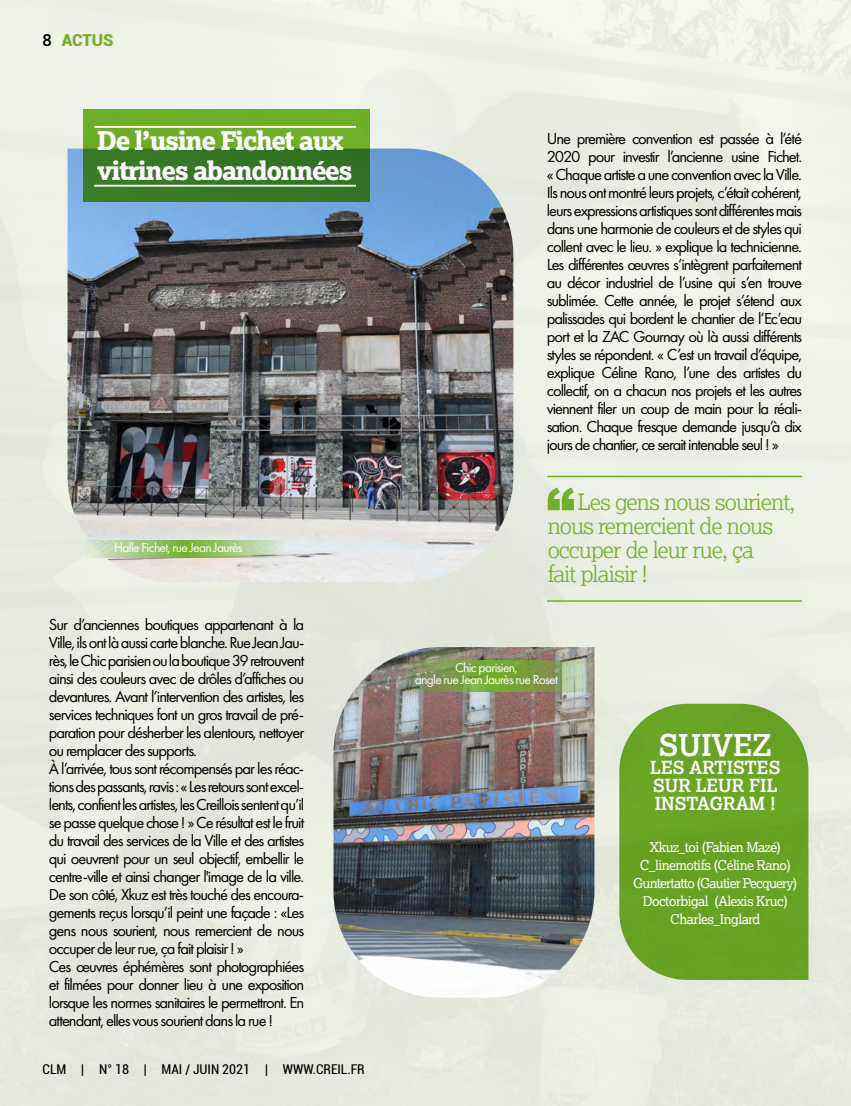
<style>
.page{position:relative;width:851px;height:1106px;background:#fff}
.page>*{position:absolute;margin:0;border:0;box-sizing:border-box;transform-origin:0 0}
.t1{font:700 30px "Lexia";color:#fff}
.t2{font:800 25.5px/30px "Lexia";letter-spacing:-.05em;color:#fff}
.t3{font:300 22.5px/24px "Lexia";letter-spacing:-.04em;color:#72b129}
.t4{font:700 18px/18px "Lexia";color:#fff}
.t5{font:16.5px/18px "Futura PT";letter-spacing:-.06em;color:#000;text-align:justify}
.t6{font:900 16.5px "Roboto";letter-spacing:-.005em;color:#72b129}
.t7{font:13.5px/18px "Lexia";letter-spacing:-.04em;color:#fff;text-align:center}
.t8{font:13.5px/12px "Futura PT";letter-spacing:-.05em;color:#fff;text-align:center}
.t9{font:condensed 13.5px "Roboto";color:#000}
.s1{font-weight:500;color:#000}
</style>
<div class="page">
<img style="left:0;top:0;width:850px;height:1106px">
<img style="left:333px;top:647px;width:261px;height:350px">
<img style="left:68px;top:148px;width:445px;height:434px">
<svg style="left:84px;top:109px;width:285px;height:93px;background:#4d8e25"></svg>
<hr style="left:94px;top:185px;width:262px;height:2px;background:#fff">
<hr style="left:94px;top:126px;width:262px;height:2px;background:#fff">
<div style="left:619px;top:704px;width:189px;height:276px;background:#67a324"></div>
<svg style="left:547px;top:487px;width:27px;height:23px"></svg>
<hr style="left:547px;top:476px;width:254px;height:1px;background:#72b129">
<hr style="left:547px;top:600px;width:254px;height:2px;background:#72b129">
<svg style="left:81px;top:540px;width:204px;height:18px;background:#a9ca86"></svg>
<img style="left:392px;top:660px;width:202px;height:32px">
<p class="t6" style="left:43px;top:29px;width:72px"><span class="s1">8</span> ACTUS</p>
<h2 class="t2" style="left:97px;top:125px;width:257px">De l’usine Fichet aux vitrines abandonnées</h2>
<p class="t8" style="left:114px;top:541px;width:130px">Halle Fichet, rue Jean Jaurès</p>
<p class="t5" style="left:49px;top:615px;width:257px;text-align:left">Sur d’anciennes boutiques appartenant à la Ville, ils ont là aussi carte blanche. Rue Jean Jau&shy;rès, le Chic parisien ou la boutique 39 retrouvent ainsi des couleurs avec de drôles d’affiches ou devantures. Avant l’intervention des artistes, les services techniques font un gros travail de pré&shy;paration pour désherber les alentours, nettoyer ou remplacer des supports.<br>À l’arrivée, tous sont récompensés par les réac&shy;tions des passants, ravis : « Les retours sont excel&shy;lents, confient les artistes, les Creillois sentent qu’il se passe quelque chose ! » Ce résultat est le fruit du travail des services de la Ville et des artistes qui oeuvrent pour un seul objectif, embellir le centre-ville et ainsi changer l'image de la ville.<br>De son côté, Xkuz est très touché des encoura&shy;gements reçus lorsqu’il peint une façade : «Les gens nous sourient, nous remercient de nous occuper de leur rue, ça fait plaisir ! »<br>Ces œuvres éphémères sont photographiées et filmées pour donner lieu à une exposition lorsque les normes sanitaires le permettront. En attendant, elles vous sourient dans la rue !</p>
<p class="t9" style="left:43px;top:1059px;width:324px">CLM | N° 18 | MAI / JUIN 2021 | WWW.CREIL.FR</p>
<p class="t5" style="left:546px;top:129px;width:257px">Une première convention est passée à l’été 2020 pour investir l’ancienne usine Fichet. « Chaque artiste a une convention avec la Ville.<br>Ils nous ont montré leurs projets, c’était cohérent, leurs expressions artistiques sont différentes mais dans une harmonie de couleurs et de styles qui collent avec le lieu. » explique la technicienne.<br>Les différentes œuvres s’intègrent parfaitement au décor industriel de l’usine qui s’en trouve sublimée. Cette année, le projet s’étend aux palissades qui bordent le chantier de l’Ec’eau port et la ZAC Gournay où là aussi différents styles se répondent. « C’est un travail d’équipe, explique Céline Rano, l’une des artistes du collectif, on a chacun nos projets et les autres viennent filer un coup de main pour la réali&shy;sation. Chaque fresque demande jusqu’à dix jours de chantier, ce serait intenable seul ! »</p>
<h3 class="t3" style="left:547px;top:489px;width:249px;text-indent:30px">Les gens nous sourient, nous remercient de nous occuper de leur rue, ça<br>fait plaisir !</h3>
<p class="t8" style="left:414px;top:661px;width:145px">Chic parisien,<br>angle rue Jean Jaurès rue Roset</p>
<h1 class="t1" style="left:658px;top:726px;width:114px">SUIVEZ</h1>
<p class="t4" style="left:650px;top:758px;width:131px">LES ARTISTES<br>SUR LEUR FIL<br>INSTAGRAM !</p>
<p class="t7" style="left:633px;top:838px;width:166px">Xkuz_toi (Fabien Mazé)<br>C_linemotifs (Céline Rano)<br>Guntertatto (Gautier Pecquery)<br>Doctorbigal (Alexis Kruc)<br>Charles_Inglard</p>
</div>
